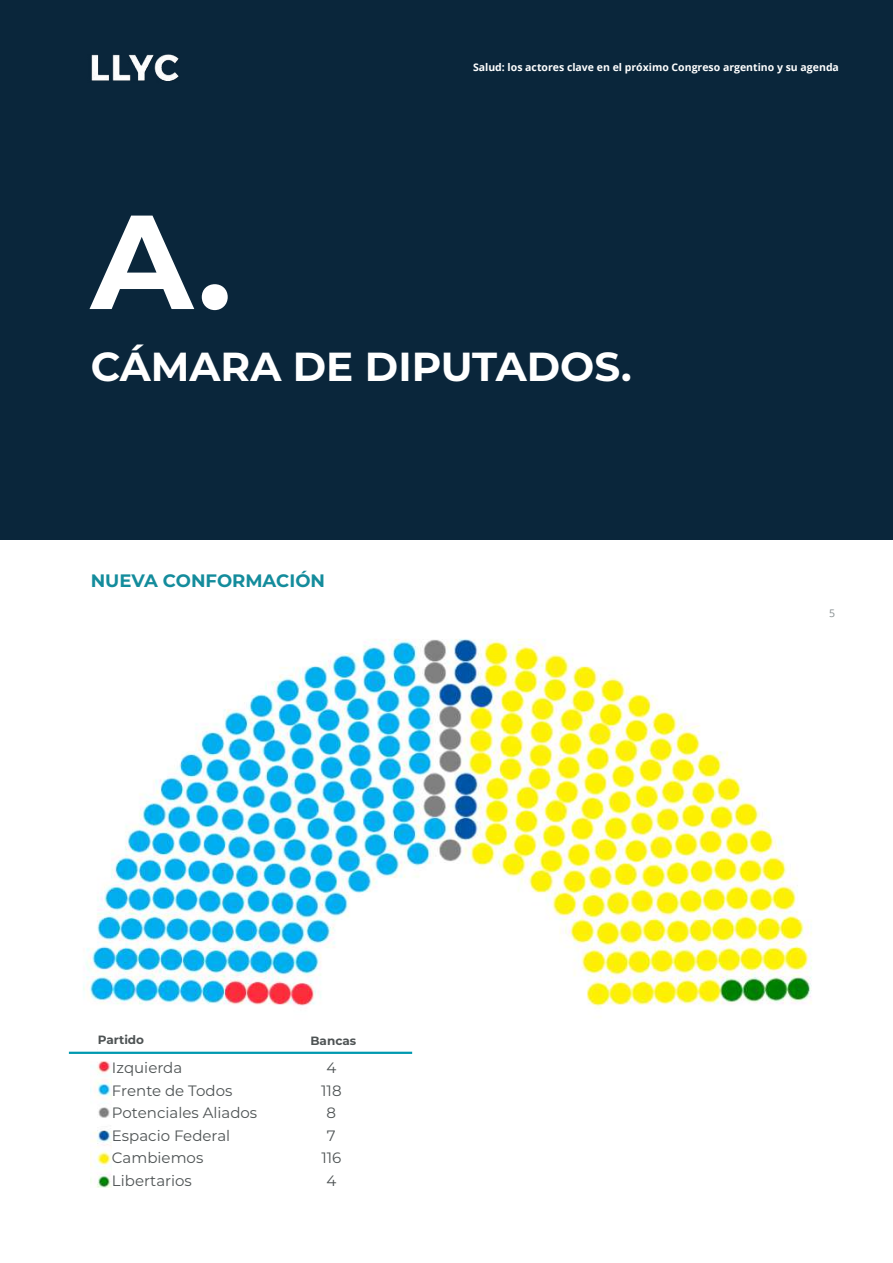
<style>
.page{position:relative;width:893px;height:1263px;background:#0a263b}
.page>*{position:absolute;margin:0;border:0;box-sizing:border-box;transform-origin:0 0}
.t1{font:700 133.5px "Montserrat";color:#fff}
.t2{font:700 40.5px "Montserrat";color:#fff}
.t3{font:700 18px "Montserrat";color:#148c9c}
.t4{font:15px/22.5px "Montserrat";color:#4e5354}
.t5{font:700 12px "Montserrat";color:#4e5354}
.t6{font:700 10.5px "Open Sans";color:#fff}
.t7{font:10.5px "Open Sans";color:#878e90}
</style>
<div class="page">
<img style="left:91px;top:54px;width:88px;height:27px">
<div style="left:0;top:540px;width:893px;height:723px;background:#fff"></div>
<img style="left:91px;top:1051px;width:21px;height:136px">
<img style="left:83px;top:639px;width:729px;height:370px">
<div style="left:98px;top:1032px;width:562px;height:26px;background:#fff"></div>
<hr style="left:69px;top:1052px;width:343px;height:2px;background:#0099b0">
<p class="t6" style="left:473px;top:59px;width:367px">Salud: los actores clave en el próximo Congreso argentino y su agenda</p>
<h1 class="t1" style="left:91px;top:165px;width:143px">A.</h1>
<h2 class="t2" style="left:91px;top:337px;width:542px">CÁMARA DE DIPUTADOS.</h2>
<p class="t3" style="left:91px;top:568px;width:236px">NUEVA CONFORMACIÓN</p>
<p class="t5" style="left:98px;top:1031px;width:48px">Partido</p>
<p class="t5" style="left:310px;top:1032px;width:47px">Bancas</p>
<p class="t4" style="left:321px;top:1056px;width:22px;text-align:center">4<br>118<br>8<br>7<br>116<br>4</p>
<p class="t4" style="left:112px;top:1056px;width:147px">Izquierda<br>Frente de Todos<br>Potenciales Aliados<br>Espacio Federal<br>Cambiemos<br>Libertarios</p>
<p class="t7" style="left:829px;top:606px;width:8px">5</p>
</div>
